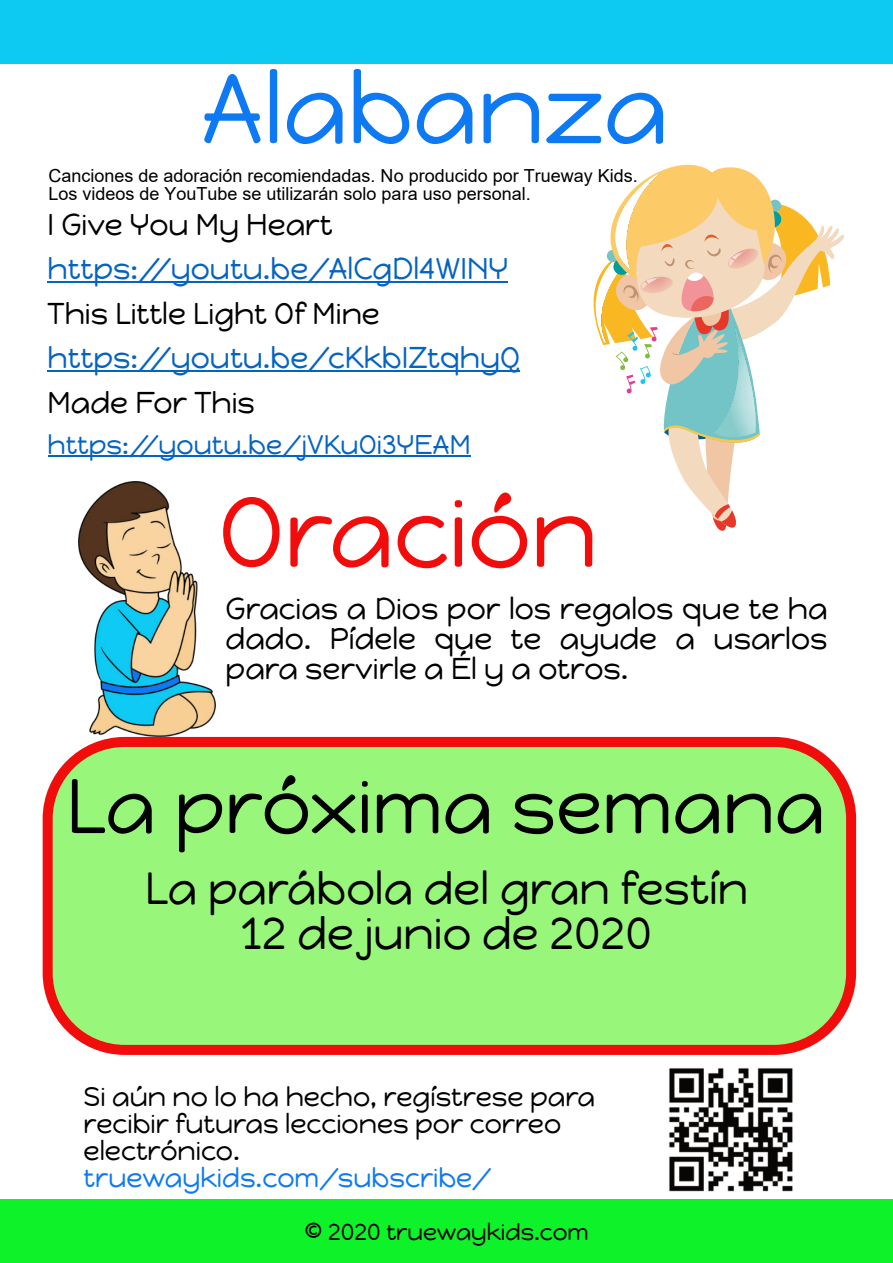
<style>
.page{position:relative;width:893px;height:1263px;background:#fff}
.page>*{position:absolute;margin:0;border:0;box-sizing:border-box;transform-origin:0 0}
.t1{font:99px "Happy Monkey";color:#0d79f2}
.t2{font:99px "Happy Monkey";color:#f20d0d}
.t3{font:77.25px "Happy Monkey";color:#000}
.t4{font:45px/45px "Happy Monkey";color:#000;text-align:center}
.t5{font:30px/30px "Happy Monkey";color:#000;text-align:justify}
.t6{font:30px "Happy Monkey";color:#0563c1}
.t7{font:27px/27px "Happy Monkey";color:#000}
.t8{font:27px "Happy Monkey";color:#0563c1}
.t9{font:27px "Happy Monkey";color:#0d79f2}
.t10{font:23.25px "Happy Monkey";color:#000}
.t11{font:18px/18.6px "Arial";color:#000}
</style>
<div class="page">
<div style="left:0;top:1199px;width:893px;height:64px;background:#0df228"></div>
<div style="left:0;top:0;width:893px;height:64px;background:#0dcaf2"></div>
<hr style="left:48px;top:282px;width:460px;height:1px;background:#0563c1">
<hr style="left:48px;top:370px;width:472px;height:2px;background:#0563c1">
<hr style="left:48px;top:456px;width:423px;height:1px;background:#0563c1">
<svg style="left:593px;top:164px;width:251px;height:367px"></svg>
<img style="left:714px;top:320px;width:42px;height:117px">
<div style="left:43px;top:737px;width:813px;height:318px;background:#98f77b;border:10px solid #f20d0d;border-radius:77px"></div>
<img style="left:669px;top:1068px;width:124px;height:124px">
<img style="left:78px;top:481px;width:138px;height:255px">
<h1 class="t1" style="left:201px;top:49px;width:469px">Alabanza</h1>
<p class="t11" style="left:48px;top:168px;width:591px">Canciones de adoración recomiendadas. No producido por Trueway Kids.<br>Los videos de YouTube se utilizarán solo para uso personal.</p>
<p class="t5" style="left:48px;top:210px;width:287px">I Give You My Heart</p>
<p class="t6" style="left:48px;top:251px;width:462px">https://youtu.be/AlCgDl4WINY</p>
<p class="t5" style="left:48px;top:298px;width:334px">This Little Light Of Mine</p>
<p class="t6" style="left:48px;top:340px;width:474px">https://youtu.be/cKkbIZtqhyQ</p>
<p class="t5" style="left:48px;top:387px;width:209px">Made For This</p>
<p class="t8" style="left:48px;top:428px;width:424px">https://youtu.be/jVKuOi3YEAM</p>
<h1 class="t2" style="left:218px;top:473px;width:381px">Oración</h1>
<p class="t5" style="left:226px;top:594px;width:603px">Gracias a Dios por los regalos que te ha dado. Pídele que te ayude a usarlos para servirle a Él y a otros.</p>
<h2 class="t3" style="left:66px;top:760px;width:760px">La próxima semana</h2>
<h3 class="t4" style="left:145px;top:865px;width:604px">La parábola del gran festín<br>12 de junio de 2020</h3>
<p class="t7" style="left:84px;top:1083px;width:513px">Si aún no lo ha hecho, regístrese para recibir futuras lecciones por correo electrónico.</p>
<p class="t9" style="left:84px;top:1161px;width:410px">truewaykids.com/subscribe/</p>
<p class="t10" style="left:304px;top:1218px;width:286px">© 2020 truewaykids.com</p>
</div>
